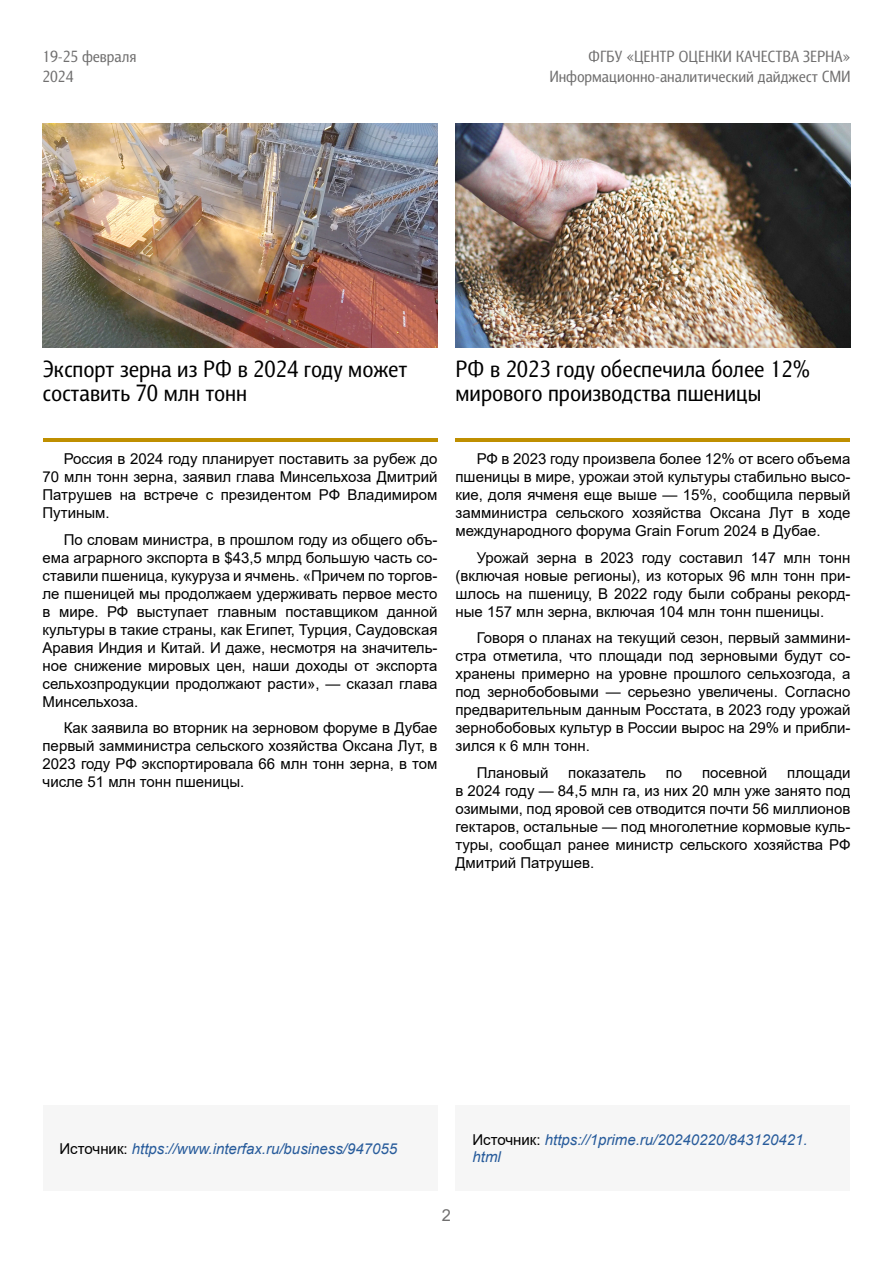
<style>
.page{position:relative;width:893px;height:1263px;background:#fff}
.page>*{position:absolute;margin:0;border:0;box-sizing:border-box;transform-origin:0 0}
.t1{font:24px/24px "Barnaul Grotesk";color:#000}
.t2{font:16.5px/19.8px "Barnaul Grotesk";color:#706f6f;text-align:right}
.t3{font:16.5px "Arial";color:#706f6f}
.t4{font:15px/18px "Arial";color:#000;text-align:justify}
.t5{font:italic 15px/16.5px "Arial";color:#275b9b}
.s1{font-style:normal;color:#000}
</style>
<div class="page">
<img style="left:455px;top:123px;width:395px;height:225px">
<img style="left:43px;top:123px;width:394px;height:225px">
<hr style="left:455px;top:438px;width:395px;height:3px;background:#bf8f00">
<hr style="left:43px;top:438px;width:394px;height:3px;background:#bf8f00">
<div style="left:455px;top:1105px;width:395px;height:86px;background:#f6f6f6"></div>
<div style="left:43px;top:1105px;width:394px;height:86px;background:#f6f6f6"></div>
<p class="t2" style="left:43px;top:47px;width:95px;text-align:left">19-25 февраля<br>2024</p>
<p class="t2" style="left:549px;top:47px;width:302px">ФГБУ «ЦЕНТР ОЦЕНКИ КАЧЕСТВА ЗЕРНА»<br>Информационно-аналитический дайджест СМИ</p>
<h1 class="t1" style="left:43px;top:356px;width:366px">Экспорт зерна из РФ в 2024 году может составить 70 млн тонн</h1>
<h1 class="t1" style="left:455px;top:356px;width:356px">РФ в 2023 году обеспечила более 12% мирового производства пшеницы</h1>
<p class="t4" style="left:43px;top:450px;width:396px;text-indent:21px">Россия в 2024 году планирует поставить за рубеж до 70 млн тонн зерна, заявил глава Минсельхоза Дмитрий Патрушев на встрече с президентом РФ Владимиром Путиным.</p>
<p class="t4" style="left:43px;top:530px;width:396px;text-indent:21px">По словам министра, в прошлом году из общего объ&shy;ема аграрного экспорта в $43,5 млрд большую часть со&shy;ставили пшеница, кукуруза и ячмень. «Причем по торгов&shy;ле пшеницей мы продолжаем удерживать первое место в мире. РФ выступает главным поставщиком данной культуры в такие страны, как Египет, Турция, Саудовская Аравия Индия и Китай. И даже, несмотря на значитель&shy;ное снижение мировых цен, наши доходы от экспорта сельхозпродукции продолжают расти», — сказал глава Минсельхоза.</p>
<p class="t4" style="left:43px;top:719px;width:396px;text-indent:21px">Как заявила во вторник на зерновом форуме в Дубае первый замминистра сельского хозяйства Оксана Лут, в 2023 году РФ экспортировала 66 млн тонн зерна, в том числе 51 млн тонн пшеницы.</p>
<p class="t4" style="left:455px;top:450px;width:396px;text-indent:21px">РФ в 2023 году произвела более 12% от всего объема пшеницы в мире, урожаи этой культуры стабильно высо&shy;кие, доля ячменя еще выше — 15%, сообщила первый замминистра сельского хозяйства Оксана Лут в ходе международного форума Grain Forum 2024 в Дубае.</p>
<p class="t4" style="left:455px;top:548px;width:396px;text-indent:21px">Урожай зерна в 2023 году составил 147 млн тонн (включая новые регионы), из которых 96 млн тонн при&shy;шлось на пшеницу, В 2022 году были собраны рекорд&shy;ные 157 млн зерна, включая 104 млн тонн пшеницы.</p>
<p class="t4" style="left:455px;top:629px;width:396px;text-indent:21px">Говоря о планах на текущий сезон, первый заммини&shy;стра отметила, что площади под зерновыми будут со&shy;хранены примерно на уровне прошлого сельхозгода, а под зернобобовыми — серьезно увеличены. Согласно предварительным данным Росстата, в 2023 году урожай зернобобовых культур в России вырос на 29% и прибли&shy;зился к 6 млн тонн.</p>
<p class="t4" style="left:477px;top:763px;width:73px">Плановый</p>
<p class="t4" style="left:568px;top:763px;width:79px">показатель</p>
<p class="t4" style="left:666px;top:763px;width:18px">по</p>
<p class="t4" style="left:702px;top:763px;width:67px">посевной</p>
<p class="t4" style="left:455px;top:763px;width:396px;text-indent:332px">площади в 2024 году — 84,5 млн га, из них 20 млн уже занято под озимыми, под яровой сев отводится почти 56 миллионов гектаров, остальные — под многолетние кормовые куль&shy;туры, сообщал ранее министр сельского хозяйства РФ Дмитрий Патрушев.</p>
<p class="t5" style="left:60px;top:1140px;width:339px"><span class="s1">Источник:</span> https://www.interfax.ru/business/947055</p>
<p class="t5" style="left:472px;top:1132px;width:337px"><span class="s1">Источник:</span> https://1prime.ru/20240220/843120421. html</p>
<p class="t3" style="left:442px;top:1204px;width:11px">2</p>
</div>
